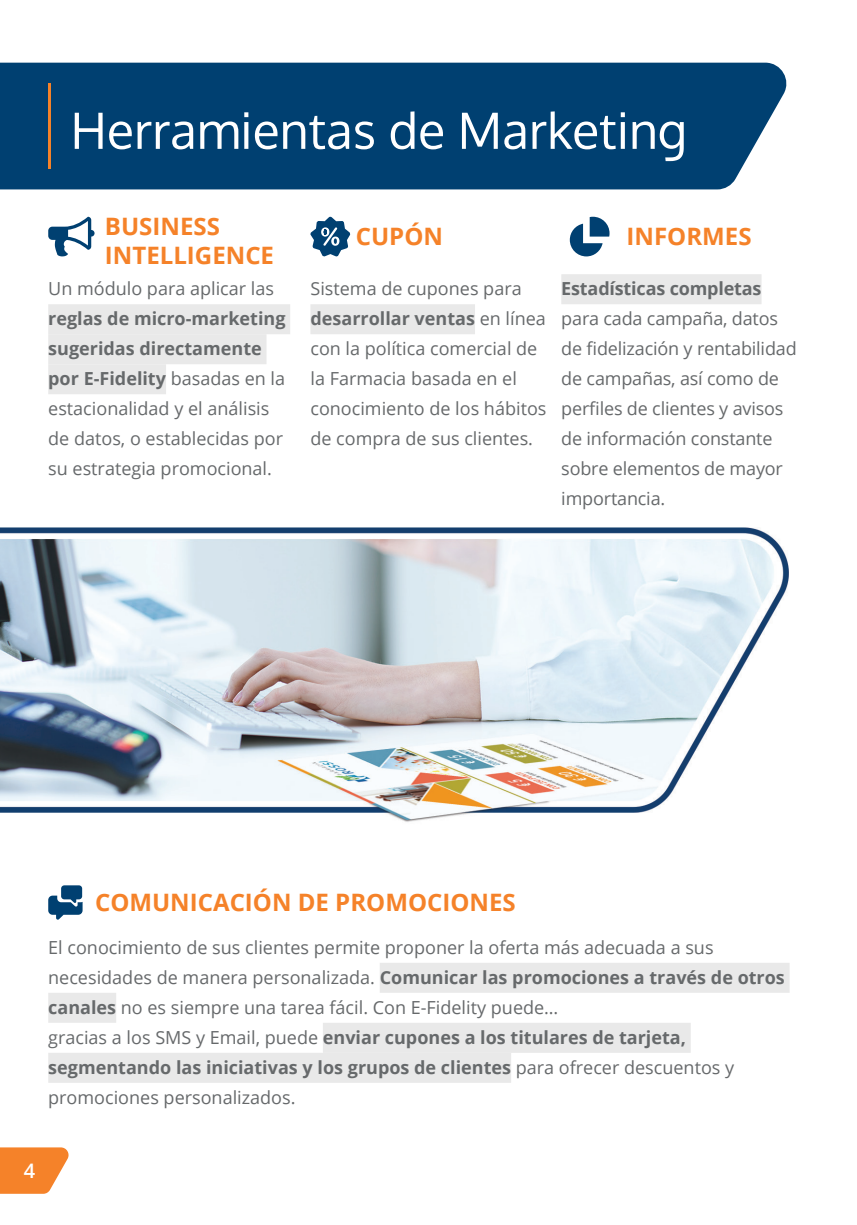
<style>
.page{position:relative;width:857px;height:1225px;background:#fff}
.page>*{position:absolute;margin:0;border:0;box-sizing:border-box;transform-origin:0 0}
.t1{font:50px "Oxygen";color:#fff}
.t2{font:700 24px/28.8px "Open Sans";color:#f58229}
.t3{font:600 20px "Open Sans";color:#fff}
.t4{font:18px/30px "Open Sans";color:#66696b}
.t5{font:700 18px "Open Sans";letter-spacing:-.01em;color:#66696b}
.s1{font-weight:700}
</style>
<div class="page">
<svg style="left:0;top:1147px;width:69px;height:46px;background:#f69245"></svg>
<div style="left:0;top:63px;width:787px;height:126px;background:#004071"></div>
<hr style="left:48px;top:83px;width:3px;height:86px;background:#f58229">
<div style="left:48px;top:304px;width:242px;height:30px;background:#e9e9e9"></div>
<div style="left:48px;top:334px;width:218px;height:30px;background:#e9e9e9"></div>
<div style="left:48px;top:364px;width:118px;height:30px;background:#e9e9e9"></div>
<div style="left:561px;top:274px;width:200px;height:30px;background:#e9e9e9"></div>
<div style="left:310px;top:304px;width:164px;height:30px;background:#e9e9e9"></div>
<svg style="left:48px;top:217px;width:46px;height:39px"></svg>
<svg style="left:569px;top:217px;width:40px;height:39px"></svg>
<svg style="left:310px;top:216px;width:40px;height:41px"></svg>
<div style="left:379px;top:962px;width:410px;height:30px;background:#e9e9e9"></div>
<div style="left:48px;top:992px;width:68px;height:30px;background:#e9e9e9"></div>
<div style="left:323px;top:1022px;width:367px;height:30px;background:#e9e9e9"></div>
<div style="left:48px;top:1052px;width:463px;height:30px;background:#e9e9e9"></div>
<svg style="left:48px;top:885px;width:34px;height:34px"></svg>
<img style="left:0;top:528px;width:788px;height:294px">
<h1 class="t1" style="left:70px;top:97px;width:617px">Herramientas de Marketing</h1>
<h2 class="t2" style="left:105px;top:211px;width:170px">BUSINESS<br>INTELLIGENCE</h2>
<h2 class="t2" style="left:355px;top:221px;width:89px">CUPÓN</h2>
<h2 class="t2" style="left:626px;top:221px;width:126px">INFORMES</h2>
<p class="t4" style="left:48px;top:273px;width:227px">Un módulo para aplicar las</p>
<p class="t4" style="left:48px;top:303px;width:239px"><span class="s1">reglas de micro-marketing sugeridas directamente por E-Fidelity</span> basadas en la estacionalidad y el análisis de datos, o establecidas por su estrategia promocional.</p>
<p class="t4" style="left:310px;top:273px;width:237px">Sistema de cupones para <span class="s1">desarrollar ventas</span> en línea con la política comercial de la Farmacia basada en el conocimiento de los hábitos de compra de sus clientes.</p>
<p class="t5" style="left:561px;top:276px;width:202px">Estadísticas completas</p>
<p class="t4" style="left:561px;top:303px;width:237px">para cada campaña, datos de fidelización y rentabilidad de campañas, así como de perfiles de clientes y avisos de información constante sobre elementos de mayor importancia.</p>
<h2 class="t2" style="left:95px;top:887px;width:422px">COMUNICACIÓN DE PROMOCIONES</h2>
<p class="t4" style="left:48px;top:931px;width:737px">El conocimiento de sus clientes permite proponer la oferta más adecuada a sus necesidades de manera personalizada. <span class="s1">Comunicar las promociones a través de otros canales</span> no es siempre una tarea fácil. Con E-Fidelity puede…<br>gracias a los SMS y Email, puede <span class="s1">enviar cupones a los titulares de tarjeta, segmentando las iniciativas y los grupos de clientes</span> para ofrecer descuentos y promociones personalizados.</p>
<p class="t3" style="left:24px;top:1156px;width:13px">4</p>
</div>
